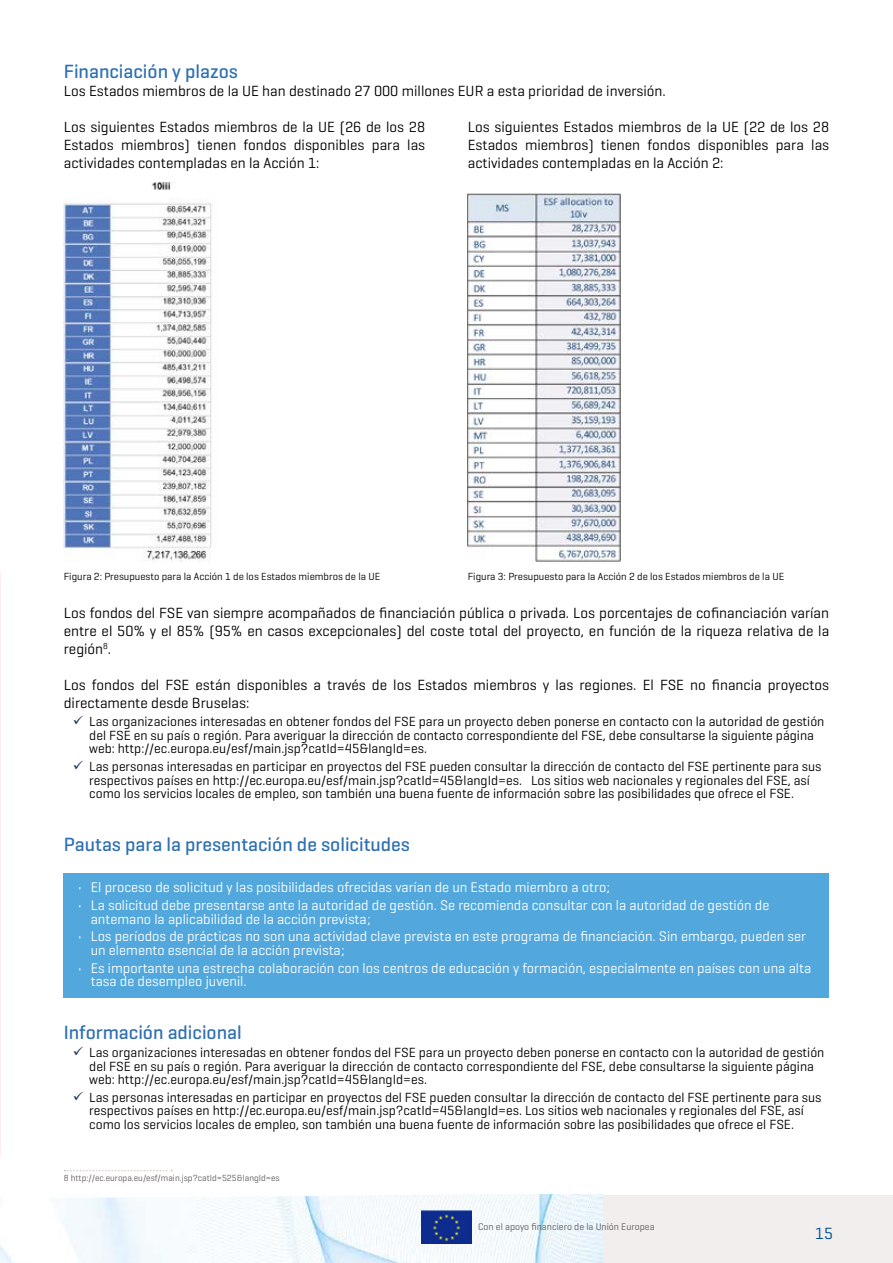
<style>
.page{position:relative;width:893px;height:1263px;background:#fff}
.page>*{position:absolute;margin:0;border:0;box-sizing:border-box;transform-origin:0 0}
.t1{font:500 19.5px "Geogrotesque";color:#2e70b3}
.t2{font:16.5px "Geogrotesque";color:#004a97}
.t3{font:15px/18px "Geogrotesque";color:#000;text-align:justify}
.t4{font:14.25px/13.5px "Geogrotesque";color:#fff}
.t5{font:13.5px/13.5px "Geogrotesque";color:#000}
.t6{font:10.5px "Geogrotesque";color:#000}
.t7{font:9.75px "Geogrotesque";color:#605c5d}
.t8{font:9px "Geogrotesque";color:#605c5d}
.s1{color:#1b3761}
</style>
<div class="page">
<div style="left:0;top:1195px;width:893px;height:68px;background:#f1eeed"></div>
<img style="left:0;top:1198px;width:602px;height:65px">
<svg style="left:0;top:1170px;width:603px;height:28px"></svg>
<img style="left:421px;top:1211px;width:50px;height:33px">
<hr style="left:0;top:572px;width:1px;height:585px;background:#f9cac2">
<svg style="left:65px;top:1170px;width:107px;height:1px"></svg>
<div style="left:64px;top:873px;width:765px;height:31px;background:#52a7dd"></div>
<div style="left:64px;top:891px;width:765px;height:45px;background:#52a7dd"></div>
<div style="left:64px;top:922px;width:765px;height:45px;background:#52a7dd"></div>
<div style="left:64px;top:953px;width:765px;height:45px;background:#52a7dd"></div>
<img style="left:468px;top:194px;width:153px;height:367px">
<img style="left:64px;top:182px;width:148px;height:379px">
<h1 class="t1" style="left:64px;top:60px;width:176px">Financiación y plazos</h1>
<p class="t3" style="left:64px;top:82px;width:604px">Los Estados miembros de la UE han destinado 27 000 millones EUR a esta prioridad de inversión.</p>
<p class="t3" style="left:64px;top:118px;width:363px">Los siguientes Estados miembros de la UE (26 de los 28<br>Estados miembros) tienen fondos disponibles para las actividades contempladas en la Acción 1:</p>
<p class="t3" style="left:468px;top:118px;width:363px">Los siguientes Estados miembros de la UE (22 de los 28<br>Estados miembros) tienen fondos disponibles para las actividades contempladas en la Acción 2:</p>
<p class="t6" style="left:64px;top:570px;width:318px">Figura 2: Presupuesto para la Acción 1 de los Estados miembros de la UE</p>
<p class="t6" style="left:468px;top:570px;width:318px">Figura 3: Presupuesto para la Acción 2 de los Estados miembros de la UE</p>
<p class="t3" style="left:64px;top:604px;width:767px">Los fondos del FSE van siempre acompañados de financiación pública o privada. Los porcentajes de cofinanciación varían entre el 50% y el 85% (95% en casos excepcionales) del coste total del proyecto, en función de la riqueza relativa de la región<sup>8</sup>.</p>
<p class="t3" style="left:64px;top:676px;width:767px">Los fondos del FSE están disponibles a través de los Estados miembros y las regiones. El FSE no financia proyectos directamente desde Bruselas:</p>
<p class="t5" style="left:89px;top:714px;width:737px;text-indent:-17px"><span class="s1">✓</span> Las organizaciones interesadas en obtener fondos del FSE para un proyecto deben ponerse en contacto con la autoridad de gestión del FSE en su país o región. Para averiguar la dirección de contacto correspondiente del FSE, debe consultarse la siguiente página web: http://ec.europa.eu/esf/main.jsp?catId=45&amp;langId=es.</p>
<p class="t5" style="left:89px;top:759px;width:734px;text-indent:-17px"><span class="s1">✓</span> Las personas interesadas en participar en proyectos del FSE pueden consultar la dirección de contacto del FSE pertinente para sus respectivos países en http://ec.europa.eu/esf/main.jsp?catId=45&amp;langId=es. Los sitios web nacionales y regionales del FSE, así como los servicios locales de empleo, son también una buena fuente de información sobre las posibilidades que ofrece el FSE.</p>
<h1 class="t1" style="left:64px;top:832px;width:348px">Pautas para la presentación de solicitudes</h1>
<p class="t4" style="left:78px;top:880px;width:534px">• El proceso de solicitud y las posibilidades ofrecidas varían de un Estado miembro a otro;</p>
<p class="t4" style="left:91px;top:898px;width:680px;text-indent:-13px">• La solicitud debe presentarse ante la autoridad de gestión. Se recomienda consultar con la autoridad de gestión de antemano la aplicabilidad de la acción prevista;</p>
<p class="t4" style="left:91px;top:929px;width:717px;text-indent:-13px">• Los períodos de prácticas no son una actividad clave prevista en este programa de financiación. Sin embargo, pueden ser un elemento esencial de la acción prevista;</p>
<p class="t4" style="left:91px;top:960px;width:722px;text-indent:-13px">• Es importante una estrecha colaboración con los centros de educación y formación, especialmente en países con una alta tasa de desempleo juvenil.</p>
<h1 class="t1" style="left:64px;top:1020px;width:180px">Información adicional</h1>
<p class="t5" style="left:89px;top:1045px;width:737px;text-indent:-17px"><span class="s1">✓</span> Las organizaciones interesadas en obtener fondos del FSE para un proyecto deben ponerse en contacto con la autoridad de gestión del FSE en su país o región. Para averiguar la dirección de contacto correspondiente del FSE, debe consultarse la siguiente página web: http://ec.europa.eu/esf/main.jsp?catId=45&amp;langId=es.</p>
<p class="t5" style="left:89px;top:1090px;width:734px;text-indent:-17px"><span class="s1">✓</span> Las personas interesadas en participar en proyectos del FSE pueden consultar la dirección de contacto del FSE pertinente para sus respectivos países en http://ec.europa.eu/esf/main.jsp?catId=45&amp;langId=es. Los sitios web nacionales y regionales del FSE, así como los servicios locales de empleo, son también una buena fuente de información sobre las posibilidades que ofrece el FSE.</p>
<p class="t8" style="left:64px;top:1172px;width:217px">8 http://ec.europa.eu/esf/main.jsp?catId=525&amp;langId=es</p>
<p class="t7" style="left:478px;top:1221px;width:178px">Con el apoyo financiero de la Unión Europea</p>
<p class="t2" style="left:815px;top:1223px;width:19px">15</p>
</div>
